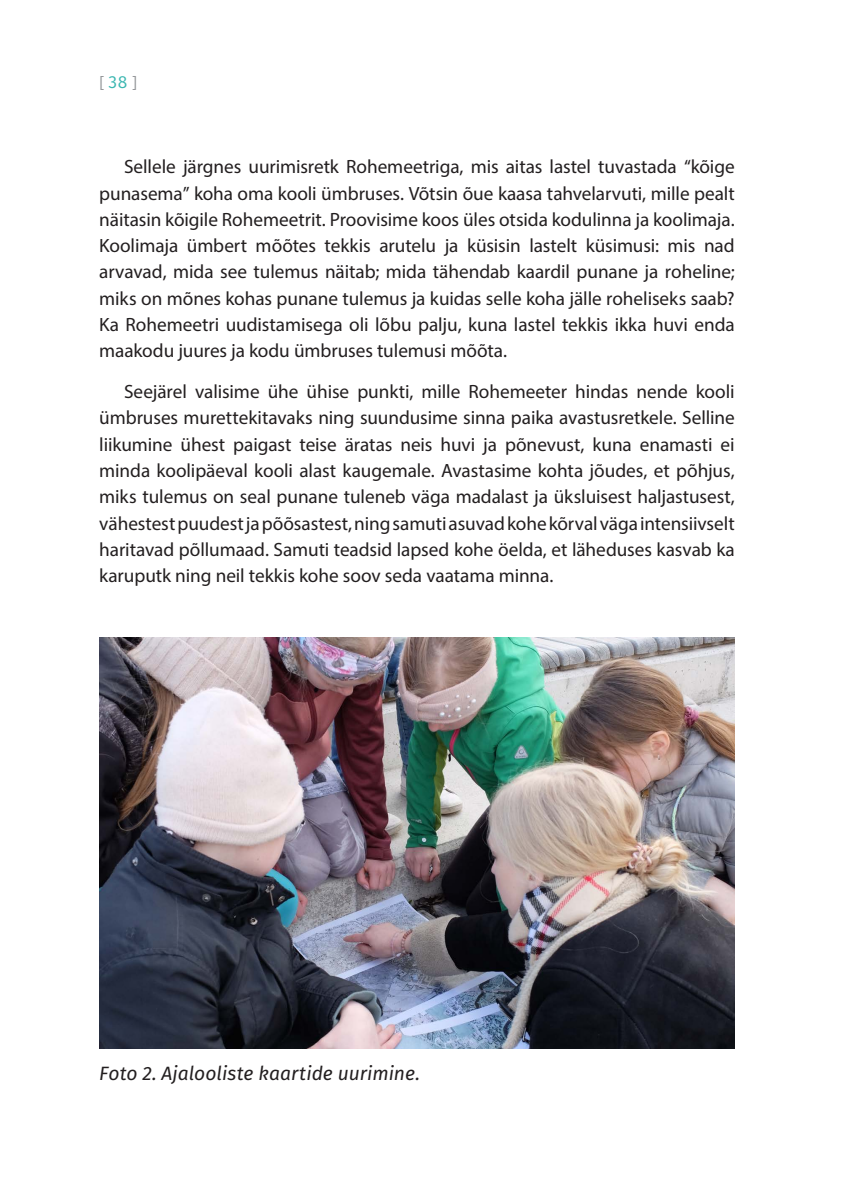
<style>
.page{position:relative;width:844px;height:1191px;background:#fff}
.page>*{position:absolute;margin:0;border:0;box-sizing:border-box;transform-origin:0 0}
.Body_Text{font:19.25px/26.2px "Myriad Pro";letter-spacing:-.005em;color:#231f20;text-align:justify}
.Body_Text-2{font:italic 19.25px "Fira Sans";color:#231f20}
.t1{font:17.5px "Myriad Pro";color:#939598}
.s1{font-family:"Fira Sans";color:#3cb7b1}
</style>
<div class="page">
<img style="left:99px;top:637px;width:635px;height:411px">
<p class="t1" style="left:99px;top:71px;width:40px">[ <span class="s1">38</span> ]</p>
<p class="Body_Text" style="left:99px;top:153px;width:637px;text-indent:25px">Sellele järgnes uurimisretk Rohemeetriga, mis aitas lastel tuvastada “kõige punasema” koha oma kooli ümbruses. Võtsin õue kaasa tahvelarvuti, mille pealt näitasin kõigile Rohemeetrit. Proovisime koos üles otsida kodulinna ja koolimaja.<br>Koolimaja ümbert mõõtes tekkis arutelu ja küsisin lastelt küsimusi: mis nad arvavad, mida see tulemus näitab; mida tähendab kaardil punane ja roheline; miks on mõnes kohas punane tulemus ja kuidas selle koha jälle roheliseks saab?<br>Ka Rohemeetri uudistamisega oli lõbu palju, kuna lastel tekkis ikka huvi enda maakodu juures ja kodu ümbruses tulemusi mõõta.</p>
<p class="Body_Text" style="left:99px;top:378px;width:637px;text-indent:25px">Seejärel valisime ühe ühise punkti, mille Rohemeeter hindas nende kooli ümbruses murettekitavaks ning suundusime sinna paika avastusretkele. Selline liikumine ühest paigast teise äratas neis huvi ja põnevust, kuna enamasti ei minda koolipäeval kooli alast kaugemale. Avastasime kohta jõudes, et põhjus, miks tulemus on seal punane tuleneb väga madalast ja üksluisest haljastusest, vähestest puudest ja põõsastest, ning samuti asuvad kohe kõrval väga intensiivselt haritavad põllumaad. Samuti teadsid lapsed kohe öelda, et läheduses kasvab ka karuputk ning neil tekkis kohe soov seda vaatama minna.</p>
<p class="Body_Text-2" style="left:99px;top:1058px;width:322px">Foto 2. Ajalooliste kaartide uurimine.</p>
</div>
